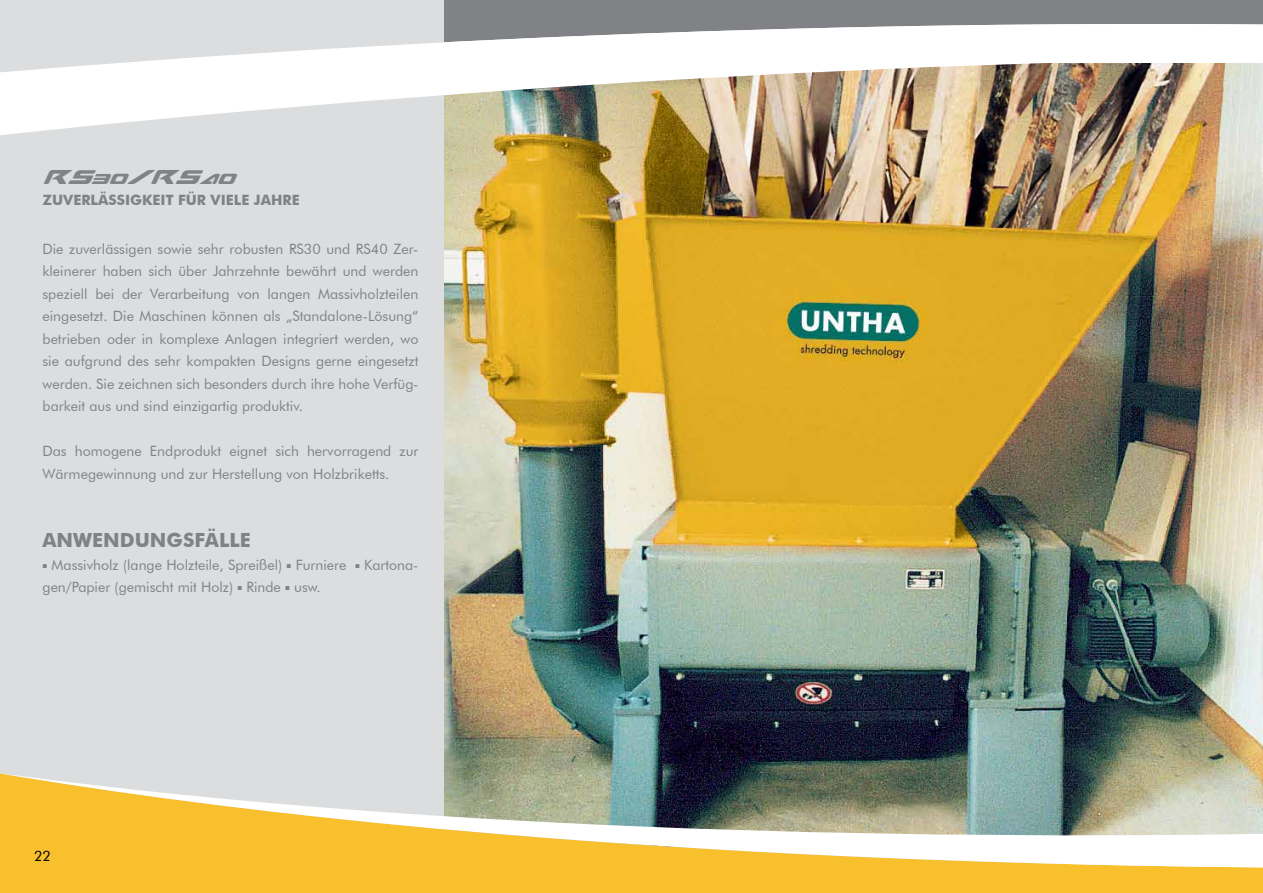
<style>
.page{position:relative;width:1263px;height:893px;background:#fff}
.page>*{position:absolute;margin:0;border:0;box-sizing:border-box;transform-origin:0 0}
.t1{font:700 19.5px "Futura BT";color:#808285}
.t2{font:italic 19.5px "Sea Dog 2001";color:#808285}
.t3{font:14.25px/22.5px "Futura BT";color:#808285}
.t4{font:700 14.25px "Futura BT";color:#808285}
.t5{font:14.25px "Futura BT";color:#000}
.s1{font-size:14.25px}
.s2{font-family:"Agency FB";font-weight:700;font-size:10.5px}
</style>
<div class="page">
<img style="left:444px;top:136px;width:819px;height:620px">
<div style="left:0;top:0;width:444px;height:893px;background:#dcddde"></div>
<hr style="left:0;top:890px;width:1263px;height:3px;background:#f8c02c">
<svg style="left:0;top:756px;width:1263px;height:134px"></svg>
<img style="left:0;top:2px;width:1263px;height:134px">
<h1 class="t2" style="left:43px;top:170px;width:193px">rS<span class="s1">30</span>/rS<span class="s1">40</span></h1>
<p class="t4" style="left:43px;top:192px;width:259px">ZUVERLÄSSIGKEIT FÜR VIELE JAHRE</p>
<p class="t3" style="left:43px;top:237px;width:377px;text-align:justify">Die zuverlässigen sowie sehr robusten RS30 und RS40 Zer&shy;kleinerer haben sich über Jahrzehnte bewährt und werden speziell bei der Verarbeitung von langen Massivholzteilen eingesetzt. Die Maschinen können als „Standalone-Lösung“ betrieben oder in komplexe Anlagen integriert werden, wo sie aufgrund des sehr kompakten Designs gerne eingesetzt werden. Sie zeichnen sich besonders durch ihre hohe Verfüg&shy;barkeit aus und sind einzigartig produktiv.</p>
<p class="t3" style="left:43px;top:440px;width:377px">Das homogene Endprodukt eignet sich hervorragend zur<br>Wärmegewinnung und zur Herstellung von Holzbriketts.</p>
<h1 class="t1" style="left:43px;top:529px;width:210px">ANWENDUNGSFÄLLE</h1>
<p class="t3" style="left:43px;top:553px;width:377px"><span class="s2">•</span> Massivholz (lange Holzteile, Spreißel) <span class="s2">•</span> Furniere <span class="s2">•</span> Kartona&shy;gen/Papier (gemischt mit Holz) <span class="s2">•</span> Rinde <span class="s2">•</span> usw.</p>
<p class="t5" style="left:34px;top:847px;width:18px">22</p>
</div>
